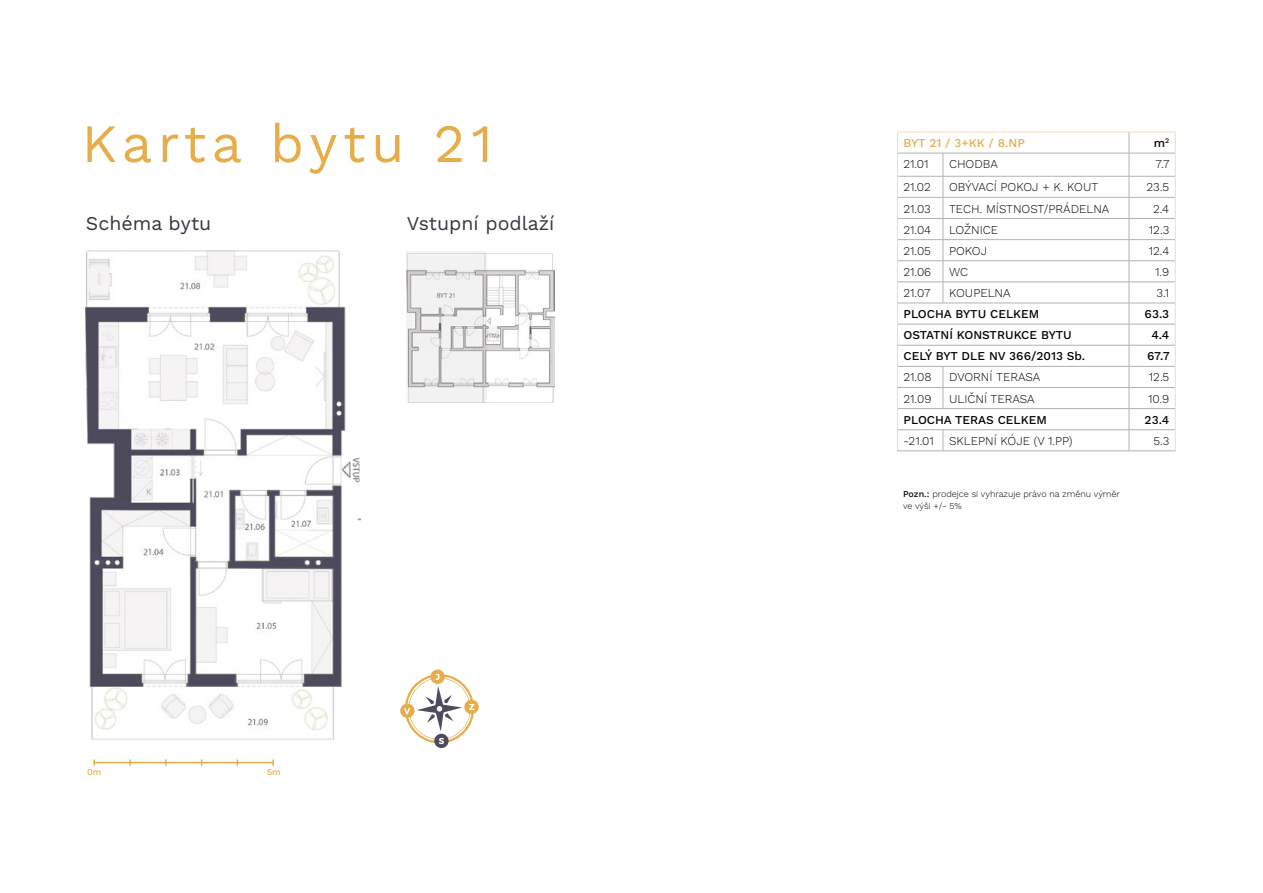
<style>
.page{position:relative;width:1263px;height:893px;background:#fff}
.page>*{position:absolute;margin:0;border:0;box-sizing:border-box;transform-origin:0 0}
.t1{font:54px "Work Sans";letter-spacing:.1em;color:#e6ad4a}
.t2{font:19.5px "Work Sans";color:#333640}
.t3{font:300 12px "Work Sans";color:#000}
.t4{font:500 12px "Work Sans";color:#000}
.t5{font:500 12px "Work Sans";color:#e6ad4a}
.t6{font:300 9px/12px "Work Sans";color:#000}
.t7{font:500 9px "Work Sans";color:#e6ad4a}
.s1{font-weight:500}
</style>
<div class="page">
<hr style="left:897px;top:132px;width:46px;height:1px;background:#f5deb7">
<hr style="left:943px;top:132px;width:186px;height:1px;background:#f5deb7">
<hr style="left:1129px;top:132px;width:47px;height:1px;background:#f5deb7">
<svg style="left:897px;top:132px;width:1px;height:319px"></svg>
<svg style="left:1175px;top:132px;width:1px;height:319px"></svg>
<hr style="left:898px;top:153px;width:45px;height:1px;background:#b3b2b2">
<hr style="left:943px;top:153px;width:186px;height:1px;background:#b3b2b2">
<hr style="left:1129px;top:153px;width:46px;height:1px;background:#b3b2b2">
<hr style="left:898px;top:176px;width:45px;height:1px;background:#b3b2b2">
<hr style="left:943px;top:176px;width:186px;height:1px;background:#b3b2b2">
<hr style="left:1129px;top:176px;width:46px;height:1px;background:#b3b2b2">
<hr style="left:898px;top:197px;width:45px;height:1px;background:#b3b2b2">
<hr style="left:943px;top:197px;width:186px;height:1px;background:#b3b2b2">
<hr style="left:1129px;top:197px;width:46px;height:1px;background:#b3b2b2">
<hr style="left:898px;top:218px;width:45px;height:1px;background:#b3b2b2">
<hr style="left:943px;top:218px;width:186px;height:1px;background:#b3b2b2">
<hr style="left:1129px;top:218px;width:46px;height:1px;background:#b3b2b2">
<hr style="left:898px;top:239px;width:45px;height:1px;background:#b3b2b2">
<hr style="left:943px;top:239px;width:186px;height:1px;background:#b3b2b2">
<hr style="left:1129px;top:239px;width:46px;height:1px;background:#b3b2b2">
<hr style="left:898px;top:260px;width:45px;height:1px;background:#b3b2b2">
<hr style="left:943px;top:260px;width:186px;height:1px;background:#b3b2b2">
<hr style="left:1129px;top:260px;width:46px;height:1px;background:#b3b2b2">
<hr style="left:898px;top:282px;width:45px;height:1px;background:#b3b2b2">
<hr style="left:943px;top:282px;width:186px;height:1px;background:#b3b2b2">
<svg style="left:943px;top:153px;width:1px;height:150px"></svg>
<hr style="left:1129px;top:282px;width:46px;height:1px;background:#b3b2b2">
<hr style="left:898px;top:303px;width:45px;height:1px;background:#b3b2b2">
<hr style="left:943px;top:303px;width:186px;height:1px;background:#b3b2b2">
<hr style="left:1129px;top:303px;width:46px;height:1px;background:#b3b2b2">
<hr style="left:898px;top:324px;width:45px;height:1px;background:#b3b2b2">
<hr style="left:943px;top:324px;width:186px;height:1px;background:#b3b2b2">
<hr style="left:1129px;top:324px;width:46px;height:1px;background:#b3b2b2">
<hr style="left:898px;top:345px;width:45px;height:1px;background:#b3b2b2">
<hr style="left:943px;top:345px;width:186px;height:1px;background:#b3b2b2">
<hr style="left:1129px;top:345px;width:46px;height:1px;background:#b3b2b2">
<hr style="left:898px;top:366px;width:45px;height:1px;background:#b3b2b2">
<hr style="left:943px;top:366px;width:186px;height:1px;background:#b3b2b2">
<hr style="left:1129px;top:366px;width:46px;height:1px;background:#b3b2b2">
<hr style="left:898px;top:387px;width:45px;height:1px;background:#b3b2b2">
<hr style="left:943px;top:387px;width:186px;height:1px;background:#b3b2b2">
<svg style="left:943px;top:367px;width:1px;height:41px"></svg>
<hr style="left:1129px;top:387px;width:46px;height:1px;background:#b3b2b2">
<hr style="left:898px;top:408px;width:45px;height:1px;background:#b3b2b2">
<hr style="left:943px;top:408px;width:186px;height:1px;background:#b3b2b2">
<hr style="left:1129px;top:408px;width:46px;height:1px;background:#b3b2b2">
<hr style="left:898px;top:429px;width:45px;height:1px;background:#b3b2b2">
<hr style="left:943px;top:429px;width:186px;height:1px;background:#b3b2b2">
<svg style="left:943px;top:430px;width:1px;height:21px"></svg>
<hr style="left:1129px;top:429px;width:46px;height:1px;background:#b3b2b2">
<svg style="left:1129px;top:132px;width:1px;height:319px"></svg>
<hr style="left:897px;top:451px;width:46px;height:1px;background:#b3b2b2">
<hr style="left:943px;top:451px;width:186px;height:1px;background:#b3b2b2">
<hr style="left:1129px;top:451px;width:47px;height:1px;background:#b3b2b2">
<img style="left:407px;top:251px;width:148px;height:151px">
<hr style="left:94px;top:762px;width:179px;height:1px;background:#e6ad4a">
<svg style="left:129px;top:759px;width:2px;height:7px"></svg>
<svg style="left:165px;top:759px;width:2px;height:7px"></svg>
<svg style="left:272px;top:759px;width:2px;height:7px"></svg>
<svg style="left:434px;top:734px;width:15px;height:14px"></svg>
<div style="left:430px;top:670px;width:15px;height:14px;background:#e6ad4a;border-radius:50%"></div>
<div style="left:464px;top:700px;width:15px;height:14px;background:#e6ad4a;border-radius:50%"></div>
<svg style="left:400px;top:703px;width:15px;height:15px"></svg>
<svg style="left:404px;top:673px;width:71px;height:71px"></svg>
<img style="left:86px;top:250px;width:275px;height:490px">
<h1 class="t1" style="left:82px;top:112px;width:412px">Karta bytu 21</h1>
<h2 class="t2" style="left:86px;top:211px;width:127px">Schéma bytu</h2>
<h2 class="t2" style="left:407px;top:211px;width:149px">Vstupní podlaží</h2>
<p class="t7" style="left:87px;top:766px;width:16px">0m</p>
<p class="t7" style="left:267px;top:766px;width:15px">5m</p>
<p class="t5" style="left:903px;top:136px;width:123px">BYT 21 / 3+KK / 8.NP</p>
<p class="t4" style="left:1154px;top:136px;width:17px">m<sup>2</sup></p>
<p class="t3" style="left:903px;top:157px;width:27px">21.01</p>
<p class="t3" style="left:949px;top:157px;width:50px">CHODBA</p>
<p class="t3" style="left:1155px;top:157px;width:16px">7.7</p>
<p class="t3" style="left:903px;top:180px;width:29px">21.02</p>
<p class="t3" style="left:949px;top:180px;width:151px">OBÝVACÍ POKOJ + K. KOUT</p>
<p class="t3" style="left:1146px;top:180px;width:24px">23.5</p>
<p class="t3" style="left:903px;top:201px;width:29px">21.03</p>
<p class="t3" style="left:949px;top:201px;width:162px">TECH. MÍSTNOST/PRÁDELNA</p>
<p class="t3" style="left:1153px;top:201px;width:18px">2.4</p>
<p class="t3" style="left:903px;top:222px;width:29px">21.04</p>
<p class="t3" style="left:949px;top:222px;width:51px">LOŽNICE</p>
<p class="t3" style="left:1149px;top:222px;width:22px">12.3</p>
<p class="t3" style="left:903px;top:244px;width:29px">21.05</p>
<p class="t3" style="left:949px;top:244px;width:40px">POKOJ</p>
<p class="t3" style="left:1149px;top:244px;width:22px">12.4</p>
<p class="t3" style="left:903px;top:265px;width:29px">21.06</p>
<p class="t3" style="left:949px;top:265px;width:21px">WC</p>
<p class="t3" style="left:1155px;top:265px;width:16px">1.9</p>
<p class="t3" style="left:903px;top:286px;width:28px">21.07</p>
<p class="t3" style="left:949px;top:286px;width:63px">KOUPELNA</p>
<p class="t3" style="left:1156px;top:286px;width:14px">3.1</p>
<p class="t4" style="left:903px;top:307px;width:137px">PLOCHA BYTU CELKEM</p>
<p class="t4" style="left:1144px;top:307px;width:26px">63.3</p>
<p class="t4" style="left:903px;top:328px;width:170px">OSTATNÍ KONSTRUKCE BYTU</p>
<p class="t4" style="left:1151px;top:328px;width:19px">4.4</p>
<p class="t4" style="left:903px;top:349px;width:183px">CELÝ BYT DLE NV 366/2013 Sb.</p>
<p class="t4" style="left:1147px;top:349px;width:24px">67.7</p>
<p class="t3" style="left:903px;top:370px;width:29px">21.08</p>
<p class="t3" style="left:949px;top:370px;width:93px">DVORNÍ TERASA</p>
<p class="t3" style="left:1149px;top:370px;width:22px">12.5</p>
<p class="t3" style="left:903px;top:391px;width:29px">21.09</p>
<p class="t3" style="left:949px;top:391px;width:87px">ULIČNÍ TERASA</p>
<p class="t3" style="left:1148px;top:391px;width:23px">10.9</p>
<p class="t4" style="left:903px;top:413px;width:145px">PLOCHA TERAS CELKEM</p>
<p class="t4" style="left:1145px;top:413px;width:26px">23.4</p>
<p class="t3" style="left:903px;top:434px;width:32px">-21.01</p>
<p class="t3" style="left:949px;top:434px;width:125px">SKLEPNÍ KÓJE (V 1.PP)</p>
<p class="t3" style="left:1153px;top:434px;width:18px">5.3</p>
<p class="t6" style="left:903px;top:489px;width:218px"><span class="s1">Pozn.:</span> prodejce si vyhrazuje právo na změnu výměr ve výši +/- 5%</p>
</div>
